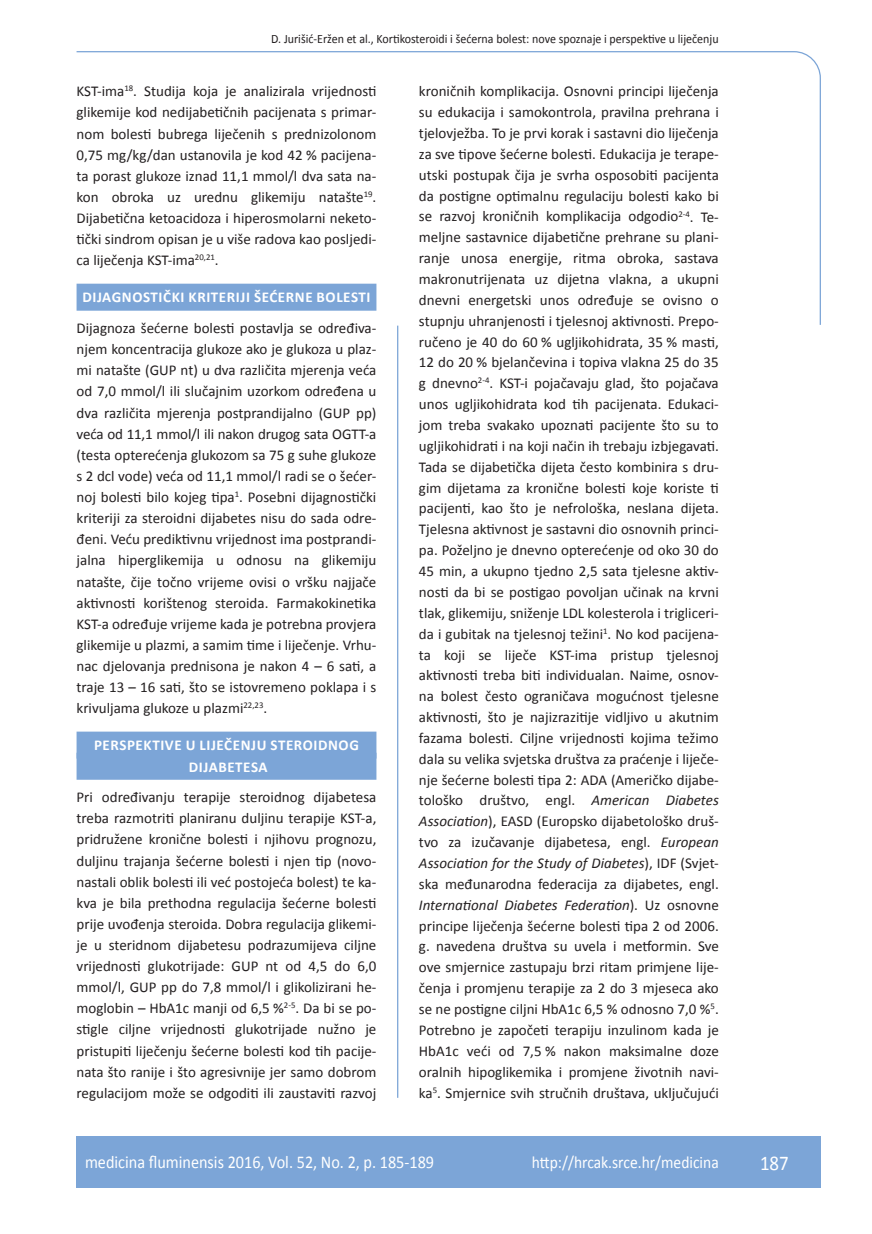
<style>
.page{position:relative;width:872px;height:1234px;background:#fff}
.page>*{position:absolute;margin:0;border:0;box-sizing:border-box;transform-origin:0 0}
.t1{font:21px "Calibri";color:#fff;scale:.9 1}
.t2{font:18px "Calibri";color:#fff;scale:.9 1}
.t3{font:17.25px "Calibri";color:#fff;scale:.9 1}
.t4{font:15px/20.9px "Calibri";color:#231f20;text-align:justify}
.t5{font:700 15px/21.1px "Calibri";letter-spacing:.04em;color:#fff;text-align:center}
.t6{font:12.75px "Calibri";color:#231f20;scale:.94 1}
.s1{font-style:italic}
</style>
<div class="page">
<svg style="left:76px;top:51px;width:745px;height:275px"></svg>
<hr style="left:397px;top:325px;width:1px;height:772px;background:#7ca5d7">
<div style="left:77px;top:1135px;width:744px;height:51px;background:#7ca5d7"></div>
<div style="left:77px;top:283px;width:299px;height:27px;background:#7ca5d7"></div>
<div style="left:77px;top:731px;width:299px;height:27px;background:#7ca5d7"></div>
<div style="left:77px;top:752px;width:299px;height:27px;background:#7ca5d7"></div>
<p class="t6" style="left:271px;top:30px;width:477px">D. Jurišić-Eržen et al., Kortikosteroidi i šećerna bolest: nove spoznaje i perspektive u liječenju</p>
<p class="t4" style="left:77px;top:80px;width:301px">KST-ima<sup>18</sup>. Studija koja je analizirala vrijednosti glikemije kod nedijabetičnih pacijenata s primar&shy;nom bolesti bubrega liječenih s prednizolonom 0,75 mg/kg/dan ustanovila je kod 42 % pacijena&shy;ta porast glukoze iznad 11,1 mmol/l dva sata na&shy;kon obroka uz urednu glikemiju natašte<sup>19</sup>.<br>Dijabetična ketoacidoza i hiperosmolarni neketo&shy;tički sindrom opisan je u više radova kao posljedi&shy;ca liječenja KST-ima<sup>20,21</sup>.</p>
<p class="t5" style="left:82px;top:286px;width:290px">DIJAGNOSTIČKI KRITERIJI ŠEĆERNE BOLESTI</p>
<p class="t4" style="left:77px;top:317px;width:301px">Dijagnoza šećerne bolesti postavlja se određiva&shy;njem koncentracija glukoze ako je glukoza u plaz&shy;mi natašte (GUP nt) u dva različita mjerenja veća od 7,0 mmol/l ili slučajnim uzorkom određena u dva različita mjerenja postprandijalno (GUP pp) veća od 11,1 mmol/l ili nakon drugog sata OGTT-a (testa opterećenja glukozom sa 75 g suhe glukoze s 2 dcl vode) veća od 11,1 mmol/l radi se o šećer&shy;noj bolesti bilo kojeg tipa<sup>1</sup>. Posebni dijagnostički kriteriji za steroidni dijabetes nisu do sada odre&shy;đeni. Veću prediktivnu vrijednost ima postprandi&shy;jalna hiperglikemija u odnosu na glikemiju natašte, čije točno vrijeme ovisi o vršku najjače aktivnosti korištenog steroida. Farmakokinetika KST-a određuje vrijeme kada je potrebna provjera glikemije u plazmi, a samim time i liječenje. Vrhu&shy;nac djelovanja prednisona je nakon 4 – 6 sati, a traje 13 – 16 sati, što se istovremeno poklapa i s krivuljama glukoze u plazmi<sup>22,23</sup>.</p>
<p class="t5" style="left:94px;top:734px;width:266px">PERSPEKTIVE U LIJEČENJU STEROIDNOG<br>DIJABETESA</p>
<p class="t4" style="left:77px;top:785px;width:301px">Pri određivanju terapije steroidnog dijabetesa treba razmotriti planiranu duljinu terapije KST-a, pridružene kronične bolesti i njihovu prognozu, duljinu trajanja šećerne bolesti i njen tip (novo&shy;nastali oblik bolesti ili već postojeća bolest) te ka&shy;kva je bila prethodna regulacija šećerne bolesti prije uvođenja steroida. Dobra regulacija glikemi&shy;je u steridnom dijabetesu podrazumijeva ciljne vrijednosti glukotrijade: GUP nt od 4,5 do 6,0 mmol/l, GUP pp do 7,8 mmol/l i glikolizirani he&shy;moglobin – HbA1c manji od 6,5 %<sup>2-5</sup>. Da bi se po&shy;stigle ciljne vrijednosti glukotrijade nužno je pristupiti liječenju šećerne bolesti kod tih pacije&shy;nata što ranije i što agresivnije jer samo dobrom regulacijom može se odgoditi ili zaustaviti razvoj</p>
<p class="t4" style="left:419px;top:80px;width:301px">kroničnih komplikacija. Osnovni principi liječenja su edukacija i samokontrola, pravilna prehrana i tjelovježba. To je prvi korak i sastavni dio liječenja za sve tipove šećerne bolesti. Edukacija je terape&shy;utski postupak čija je svrha osposobiti pacijenta da postigne optimalnu regulaciju bolesti kako bi se razvoj kroničnih komplikacija odgodio<sup>2-4</sup>. Te&shy;meljne sastavnice dijabetične prehrane su plani&shy;ranje unosa energije, ritma obroka, sastava makronutrijenata uz dijetna vlakna, a ukupni dnevni energetski unos određuje se ovisno o stupnju uhranjenosti i tjelesnoj aktivnosti. Prepo&shy;ručeno je 40 do 60 % ugljikohidrata, 35 % masti, 12 do 20 % bjelančevina i topiva vlakna 25 do 35 g dnevno<sup>2-4</sup>. KST-i pojačavaju glad, što pojačava unos ugljikohidrata kod tih pacijenata. Edukaci&shy;jom treba svakako upoznati pacijente što su to ugljikohidrati i na koji način ih trebaju izbjegavati.<br>Tada se dijabetička dijeta često kombinira s dru&shy;gim dijetama za kronične bolesti koje koriste ti pacijenti, kao što je nefrološka, neslana dijeta.<br>Tjelesna aktivnost je sastavni dio osnovnih princi&shy;pa. Poželjno je dnevno opterećenje od oko 30 do 45 min, a ukupno tjedno 2,5 sata tjelesne aktiv&shy;nosti da bi se postigao povoljan učinak na krvni tlak, glikemiju, sniženje LDL kolesterola i trigliceri&shy;da i gubitak na tjelesnoj težini<sup>1</sup>. No kod pacijena&shy;ta koji se liječe KST-ima pristup tjelesnoj aktivnosti treba biti individualan. Naime, osnov&shy;na bolest često ograničava mogućnost tjelesne aktivnosti, što je najizrazitije vidljivo u akutnim fazama bolesti. Ciljne vrijednosti kojima težimo dala su velika svjetska društva za praćenje i liječe&shy;nje šećerne bolesti tipa 2: ADA (Američko dijabe&shy;tološko društvo, engl. <span class="s1">American Diabetes Association</span>), EASD (Europsko dijabetološko druš&shy;tvo za izučavanje dijabetesa, engl. <span class="s1">European Association for the Study of Diabetes</span>), IDF (Svjet&shy;ska međunarodna federacija za dijabetes, engl.<br><span class="s1">International Diabetes Federation</span>). Uz osnovne principe liječenja šećerne bolesti tipa 2 od 2006. g. navedena društva su uvela i metformin. Sve ove smjernice zastupaju brzi ritam primjene lije&shy;čenja i promjenu terapije za 2 do 3 mjeseca ako se ne postigne ciljni HbA1c 6,5 % odnosno 7,0 %<sup>5</sup>.<br>Potrebno je započeti terapiju inzulinom kada je HbA1c veći od 7,5 % nakon maksimalne doze oralnih hipoglikemika i promjene životnih navi&shy;ka<sup>5</sup>. Smjernice svih stručnih društava, uključujući</p>
<p class="t2" style="left:85px;top:1150px;width:389px">medicina fluminensis 2016, Vol. 52, No. 2, p. 185-189</p>
<p class="t3" style="left:532px;top:1151px;width:209px">http://hrcak.srce.hr/medicina</p>
<h1 class="t1" style="left:760px;top:1149px;width:33px">187</h1>
</div>
